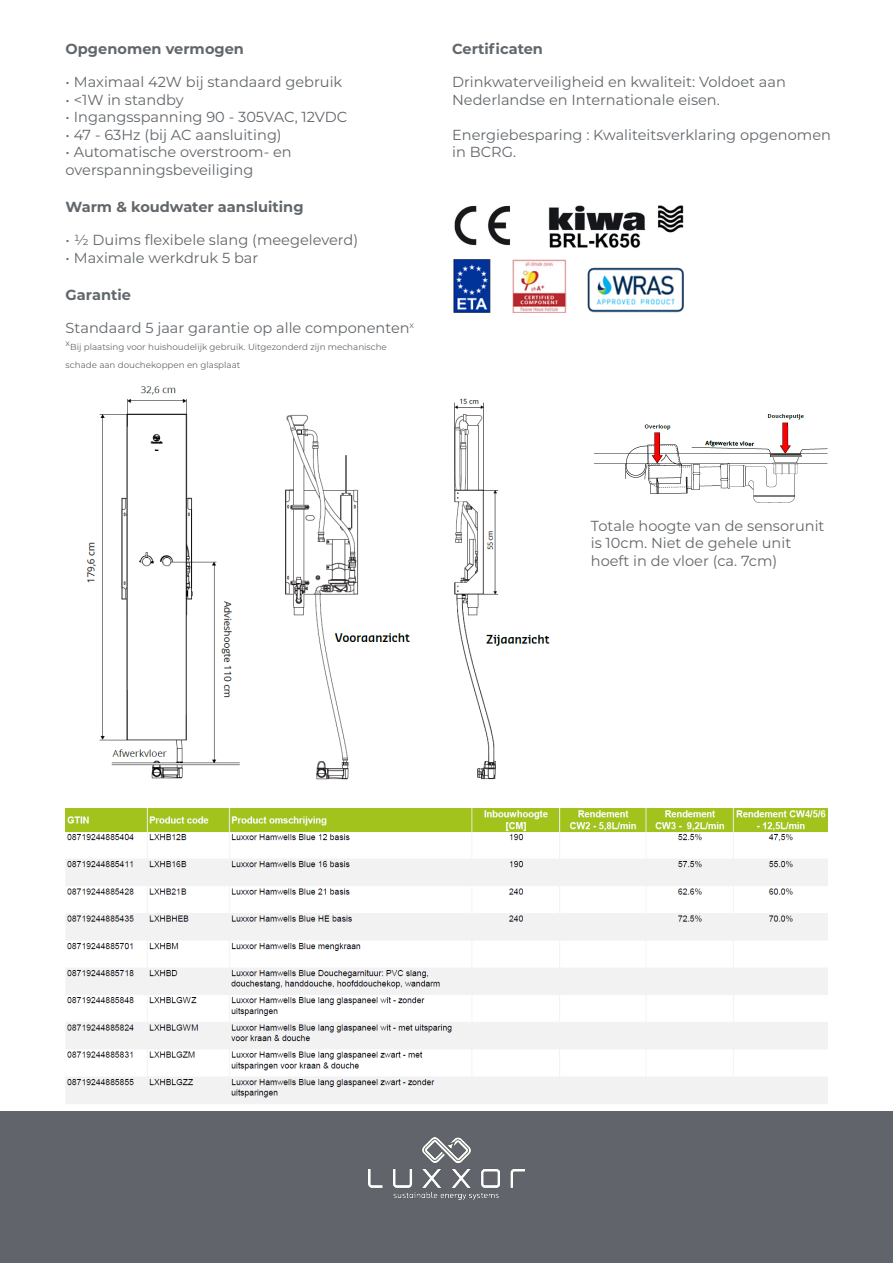
<style>
.page{position:relative;width:893px;height:1263px;background:#fff}
.page>*{position:absolute;margin:0;border:0;box-sizing:border-box;transform-origin:0 0}
.t1{font:14.55px/17.4px "Montserrat";color:#62676b}
.t2{font:700 14.55px "Montserrat";color:#62676b}
.t3{font:8.7px/17.4px "Montserrat";color:#62676b}
.t4{font:8.55px "Montserrat";color:#62676b}
</style>
<div class="page">
<div style="left:0;top:1111px;width:893px;height:152px;background:#61656b"></div>
<img style="left:368px;top:1137px;width:156px;height:63px">
<img style="left:453px;top:259px;width:38px;height:53px">
<img style="left:512px;top:259px;width:55px;height:53px">
<img style="left:588px;top:268px;width:96px;height:44px">
<img style="left:66px;top:809px;width:761px;height:295px">
<img style="left:86px;top:386px;width:154px;height:393px">
<img style="left:285px;top:414px;width:125px;height:366px">
<img style="left:454px;top:398px;width:96px;height:382px">
<img style="left:594px;top:414px;width:233px;height:89px">
<img style="left:454px;top:205px;width:56px;height:41px">
<img style="left:548px;top:205px;width:136px;height:43px">
<p class="t2" style="left:66px;top:38px;width:180px">Opgenomen vermogen</p>
<p class="t1" style="left:66px;top:73px;width:278px">• Maximaal 42W bij standaard gebruik</p>
<p class="t1" style="left:66px;top:90px;width:120px">• &lt;1W in standby</p>
<p class="t1" style="left:66px;top:108px;width:283px">• Ingangsspanning 90 - 305VAC, 12VDC</p>
<p class="t1" style="left:66px;top:125px;width:218px">• 47 - 63Hz (bij AC aansluiting)</p>
<p class="t1" style="left:66px;top:143px;width:228px">• Automatische overstroom- en overspanningsbeveiliging</p>
<p class="t2" style="left:66px;top:197px;width:239px">Warm &amp; koudwater aansluiting</p>
<p class="t1" style="left:66px;top:231px;width:294px">• ½ Duims flexibele slang (meegeleverd)</p>
<p class="t1" style="left:66px;top:248px;width:194px">• Maximale werkdruk 5 bar</p>
<p class="t2" style="left:66px;top:284px;width:67px">Garantie</p>
<p class="t1" style="left:66px;top:319px;width:350px">Standaard 5 jaar garantie op alle componenten<sup>x</sup></p>
<p class="t4" style="left:66px;top:337px;width:6px">x</p>
<p class="t3" style="left:66px;top:338px;width:323px;text-indent:5px">Bij plaatsing voor huishoudelijk gebruik. Uitgezonderd zijn mechanische schade aan douchekoppen en glasplaat</p>
<p class="t2" style="left:452px;top:38px;width:92px">Certificaten</p>
<p class="t1" style="left:452px;top:73px;width:335px">Drinkwaterveiligheid en kwaliteit: Voldoet aan<br>Nederlandse en Internationale eisen.</p>
<p class="t1" style="left:452px;top:125px;width:380px">Energiebesparing : Kwaliteitsverklaring opgenomen in BCRG.</p>
<p class="t1" style="left:591px;top:517px;width:235px">Totale hoogte van de sensorunit is 10cm. Niet de gehele unit hoeft in de vloer (ca. 7cm)</p>
</div>
